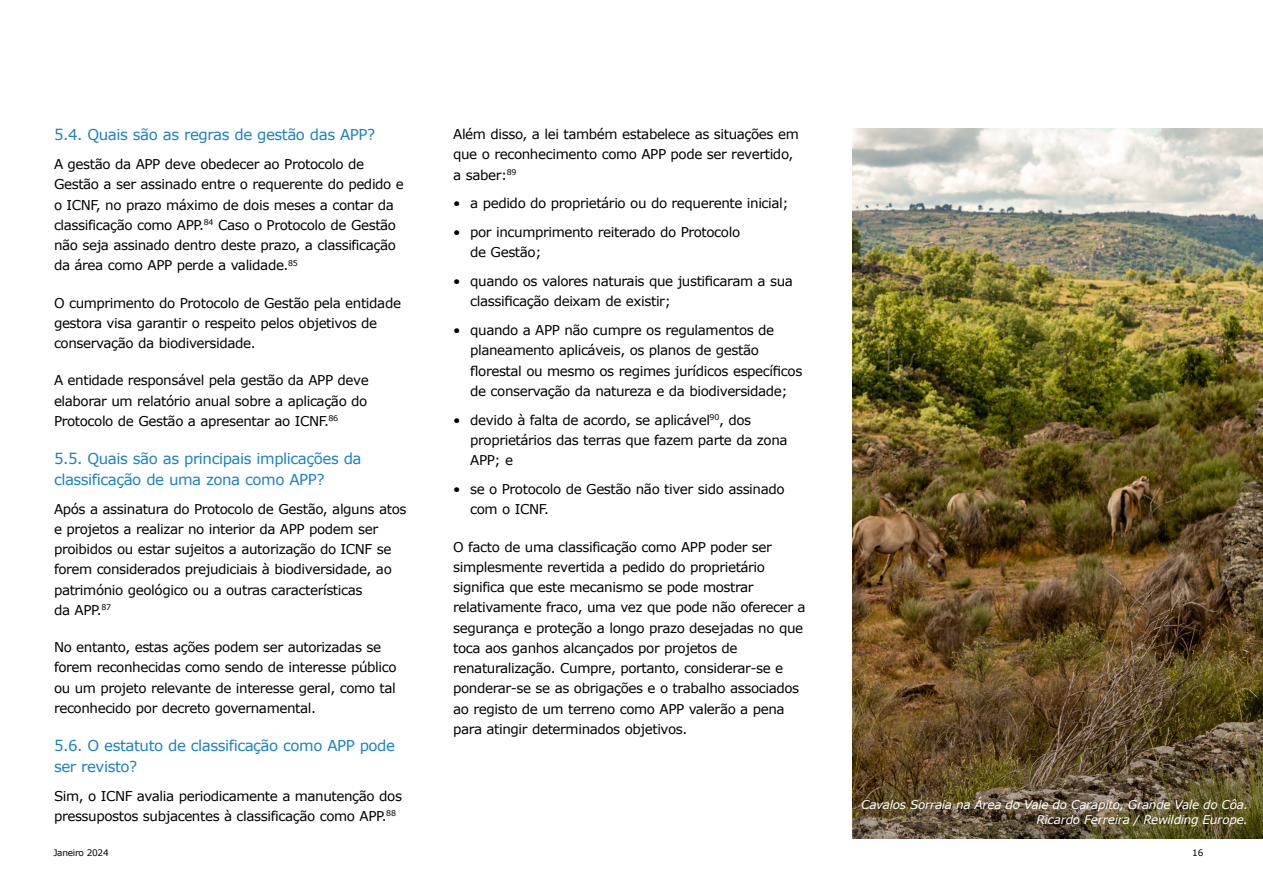
<style>
.page{position:relative;width:1263px;height:893px;background:#fff}
.page>*{position:absolute;margin:0;border:0;box-sizing:border-box;transform-origin:0 0}
.Heading_2{font:15px/21px "Verdana";letter-spacing:-.03em;color:#1982c6}
.Body_text{font:13.5px/20.2px "Verdana";letter-spacing:-.03em;color:#000}
.Captions{font:italic 12px "Verdana";letter-spacing:-.02em;color:#fff}
.t1{font:9px "Verdana";letter-spacing:-.03em;color:#000}
</style>
<div class="page">
<img style="left:852px;top:129px;width:411px;height:710px">
<p class="Heading_2" style="left:54px;top:124px;width:323px">5.4. Quais são as regras de gestão das APP?</p>
<p class="Body_text" style="left:54px;top:154px;width:351px">A gestão da APP deve obedecer ao Protocolo de Gestão a ser assinado entre o requerente do pedido e o ICNF, no prazo máximo de dois meses a contar da classificação como APP.<sup>84</sup> Caso o Protocolo de Gestão não seja assinado dentro deste prazo, a classificação da área como APP perde a validade.<sup>85</sup></p>
<p class="Body_text" style="left:54px;top:292px;width:349px">O cumprimento do Protocolo de Gestão pela entidade gestora visa garantir o respeito pelos objetivos de conservação da biodiversidade.</p>
<p class="Body_text" style="left:54px;top:370px;width:316px;text-align:justify">A entidade responsável pela gestão da APP deve elaborar um relatório anual sobre a aplicação do Protocolo de Gestão a apresentar ao ICNF.<sup>86</sup></p>
<p class="Heading_2" style="left:54px;top:448px;width:309px">5.5. Quais são as principais implicações da classificação de uma zona como APP?</p>
<p class="Body_text" style="left:54px;top:498px;width:354px">Após a assinatura do Protocolo de Gestão, alguns atos e projetos a realizar no interior da APP podem ser proibidos ou estar sujeitos a autorização do ICNF se forem considerados prejudiciais à biodiversidade, ao património geológico ou a outras características<br>da APP.<sup>87</sup></p>
<p class="Body_text" style="left:54px;top:637px;width:344px">No entanto, estas ações podem ser autorizadas se forem reconhecidas como sendo de interesse público ou um projeto relevante de interesse geral, como tal reconhecido por decreto governamental.</p>
<p class="Heading_2" style="left:54px;top:735px;width:343px">5.6. O estatuto de classificação como APP pode ser revisto?</p>
<p class="Body_text" style="left:54px;top:785px;width:350px">Sim, o ICNF avalia periodicamente a manutenção dos pressupostos subjacentes à classificação como APP.<sup>88</sup></p>
<p class="Body_text" style="left:453px;top:124px;width:347px">Além disso, a lei também estabelece as situações em que o reconhecimento como APP pode ser revertido, a saber:<sup>89</sup></p>
<p class="Body_text" style="left:453px;top:193px;width:337px">• a pedido do proprietário ou do requerente inicial;</p>
<p class="Body_text" style="left:470px;top:222px;width:272px;text-indent:-17px">• por incumprimento reiterado do Protocolo de Gestão;</p>
<p class="Body_text" style="left:470px;top:271px;width:324px;text-indent:-17px">• quando os valores naturais que justificaram a sua classificação deixam de existir;</p>
<p class="Body_text" style="left:470px;top:320px;width:334px;text-indent:-17px">• quando a APP não cumpre os regulamentos de planeamento aplicáveis, os planos de gestão florestal ou mesmo os regimes jurídicos específicos de conservação da natureza e da biodiversidade;</p>
<p class="Body_text" style="left:470px;top:410px;width:319px;text-indent:-17px">• devido à falta de acordo, se aplicável<sup>90</sup>, dos proprietários das terras que fazem parte da zona<br>APP; e</p>
<p class="Body_text" style="left:470px;top:479px;width:316px;text-indent:-17px">• se o Protocolo de Gestão não tiver sido assinado com o ICNF.</p>
<p class="Body_text" style="left:453px;top:536px;width:354px">O facto de uma classificação como APP poder ser simplesmente revertida a pedido do proprietário significa que este mecanismo se pode mostrar relativamente fraco, uma vez que pode não oferecer a segurança e proteção a longo prazo desejadas no que toca aos ganhos alcançados por projetos de renaturalização. Cumpre, portanto, considerar-se e ponderar-se se as obrigações e o trabalho associados ao registo de um terreno como APP valerão a pena para atingir determinados objetivos.</p>
<p class="Captions" style="left:861px;top:796px;width:388px">Cavalos Sorraia na Área do Vale do Carapito, Grande Vale do Côa.</p>
<p class="Captions" style="left:1036px;top:811px;width:213px">Ricardo Ferreira / Rewilding Europe.</p>
<p class="t1" style="left:53px;top:847px;width:57px">Janeiro 2024</p>
<p class="t1" style="left:1192px;top:847px;width:13px">16</p>
</div>
